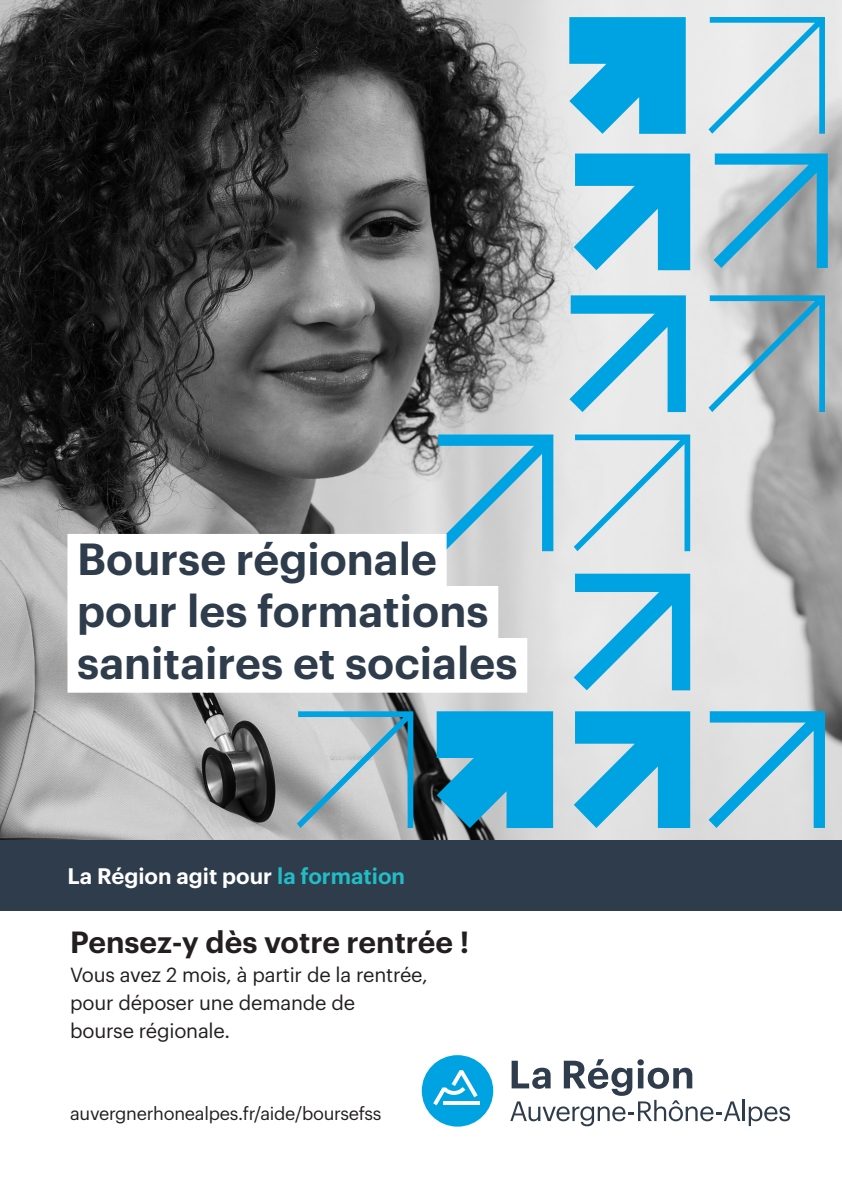
<style>
.page{position:relative;width:842px;height:1191px;background:#fff}
.page>*{position:absolute;margin:0;border:0;box-sizing:border-box;transform-origin:0 0}
.Titre_02_Surligné{font:600 44px/52px "Graphik";color:#2f3c4c}
.Titre_04{font:600 30px "Graphik";color:#231f20}
.Chapeau_Bold{font:600 22px "Graphik";color:#fff}
.Titre_04-2{font:20px/28px "Graphik";letter-spacing:-.01em;color:#231f20}
.Titre_04-3{font:18px "Graphik";letter-spacing:-.015em;color:#231f20}
.s1{color:#21bdc6}
</style>
<div class="page">
<img style="left:0;top:0;width:842px;height:840px">
<div style="left:0;top:840px;width:842px;height:70px;background:#2f3c4c"></div>
<svg style="left:510px;top:1059px;width:230px;height:67px"></svg>
<hr style="left:743px;top:1099px;width:2px;height:22px;background:#2f3c4c">
<svg style="left:749px;top:1106px;width:41px;height:20px"></svg>
<div style="left:422px;top:1055px;width:71px;height:71px;background:#00a3e1;border-radius:50%"></div>
<hr style="left:444px;top:1101px;width:36px;height:4px;background:#fff">
<svg style="left:433px;top:1070px;width:45px;height:35px"></svg>
<svg style="left:713px;top:153px;width:115px;height:115px;background:#84b4c6"></svg>
<svg style="left:569px;top:17px;width:117px;height:117px;background:#23ade2"></svg>
<svg style="left:437px;top:711px;width:116px;height:117px;background:#15a2d7"></svg>
<svg style="left:574px;top:153px;width:116px;height:117px;background:#46b8e3"></svg>
<svg style="left:574px;top:711px;width:116px;height:117px;background:#43b5e1"></svg>
<svg style="left:708px;top:17px;width:117px;height:117px;background:#c5dee7"></svg>
<svg style="left:569px;top:295px;width:117px;height:117px;background:#80c9e5"></svg>
<svg style="left:437px;top:434px;width:116px;height:117px;background:#94c4d6"></svg>
<svg style="left:708px;top:711px;width:117px;height:117px;background:#9ecddf"></svg>
<svg style="left:574px;top:573px;width:116px;height:117px;background:#7ec8e4"></svg>
<svg style="left:574px;top:434px;width:116px;height:117px;background:#c3dce6"></svg>
<svg style="left:297px;top:711px;width:116px;height:117px;background:#a2bbc5"></svg>
<svg style="left:708px;top:295px;width:117px;height:117px;background:#a2bbc4"></svg>
<div style="left:67px;top:534px;width:380px;height:54px;background:#fff"></div>
<div style="left:67px;top:586px;width:431px;height:54px;background:#fff"></div>
<div style="left:67px;top:638px;width:460px;height:54px;background:#fff"></div>
<p class="Titre_02_Surligné" style="left:77px;top:529px;width:442px">Bourse régionale pour les formations sanitaires et sociales</p>
<p class="Chapeau_Bold" style="left:67px;top:859px;width:339px">La Région agit pour <span class="s1">la formation</span></p>
<p class="Titre_04" style="left:70px;top:918px;width:401px">Pensez-y dès votre rentrée !</p>
<p class="Titre_04-2" style="left:70px;top:958px;width:359px">Vous avez 2 mois, à partir de la rentrée, pour déposer une demande de<br>bourse régionale.</p>
<p class="Titre_04-3" style="left:70px;top:1100px;width:313px">auvergnerhonealpes.fr/aide/boursefss</p>
</div>
